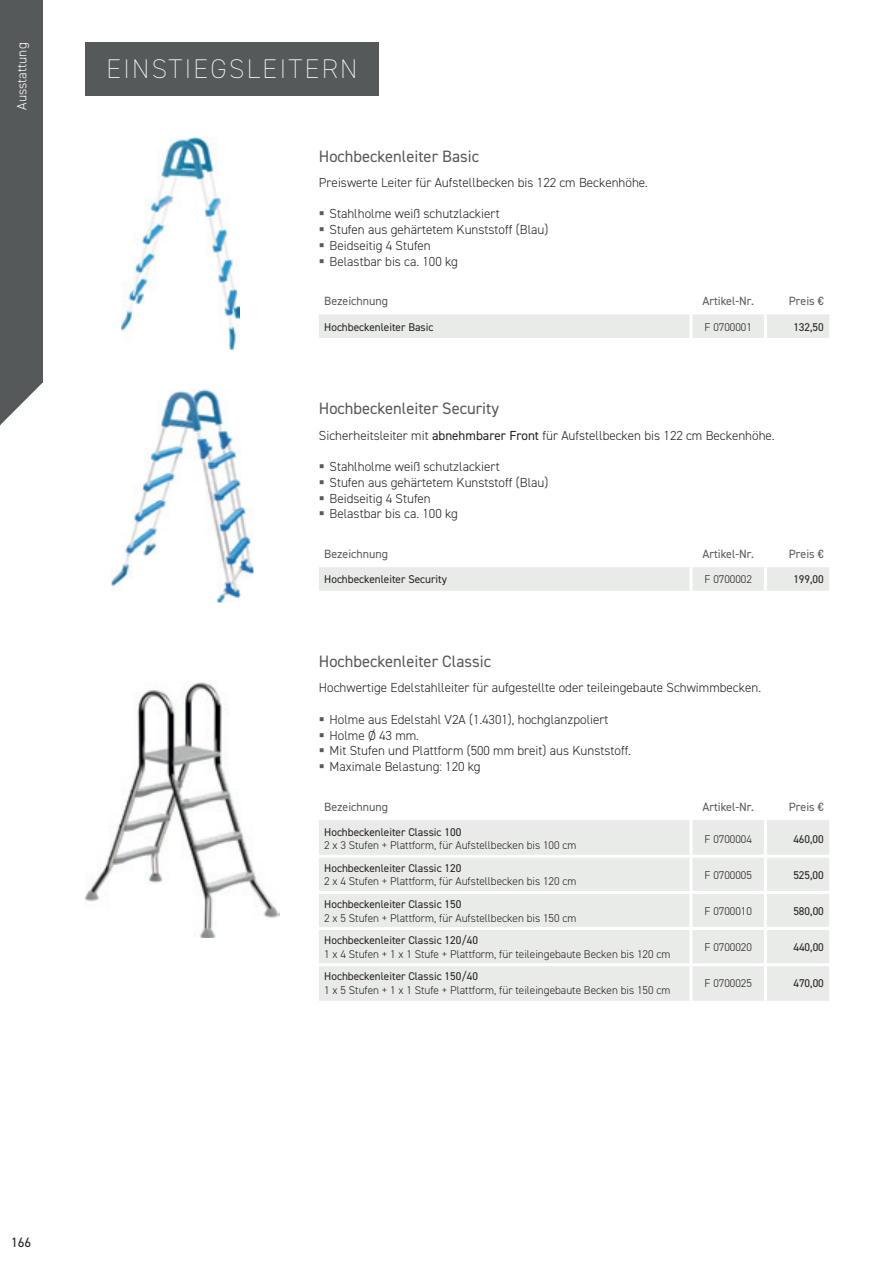
<style>
.page{position:relative;width:893px;height:1263px;background:#fff}
.page>*{position:absolute;margin:0;border:0;box-sizing:border-box;transform-origin:0 0}
.t1{font:200 27px "DIN2014";letter-spacing:.085em;color:#fff}
.t2{font:16.5px "DIN2014";color:#55595a}
.t3{font:300 13.5px "DIN2014";color:#fff}
.t4{font:13.5px "DIN2014";color:#231f20}
.t5{font:300 13.2px/15.8px "DIN2014";color:#231f20}
.t6{font:12px "DIN2014";color:#55595a}
.t7{font:12px "DIN2014";color:#555a5b}
.t8{font:300 11.25px "DIN2014";color:#231f20}
.t9{font:11.25px "DIN2014";color:#231f20}
.s1{font-weight:400}
</style>
<div class="page">
<div style="left:319px;top:567px;width:510px;height:24px;background:#e8ebe8"></div>
<hr style="left:689px;top:567px;width:3px;height:24px;background:#fff">
<hr style="left:764px;top:567px;width:3px;height:24px;background:#fff">
<div style="left:319px;top:314px;width:510px;height:24px;background:#e8ebe8"></div>
<hr style="left:689px;top:314px;width:3px;height:24px;background:#fff">
<hr style="left:764px;top:314px;width:3px;height:24px;background:#fff">
<div style="left:0;top:0;width:43px;height:383px;background:#56595a"></div>
<svg style="left:0;top:383px;width:42px;height:42px"></svg>
<div style="left:85px;top:43px;width:294px;height:53px;background:#56595a"></div>
<img style="left:122px;top:137px;width:118px;height:213px">
<img style="left:111px;top:390px;width:142px;height:212px">
<div style="left:319px;top:820px;width:510px;height:181px;background:#e8ebe8"></div>
<hr style="left:689px;top:820px;width:3px;height:35px;background:#fff">
<hr style="left:319px;top:855px;width:372px;height:3px;background:#fff">
<hr style="left:691px;top:855px;width:73px;height:3px;background:#fff">
<hr style="left:689px;top:858px;width:3px;height:33px;background:#fff">
<hr style="left:767px;top:855px;width:62px;height:3px;background:#fff">
<hr style="left:319px;top:891px;width:372px;height:3px;background:#fff">
<hr style="left:691px;top:891px;width:73px;height:3px;background:#fff">
<hr style="left:689px;top:894px;width:3px;height:33px;background:#fff">
<hr style="left:767px;top:891px;width:62px;height:3px;background:#fff">
<hr style="left:319px;top:927px;width:372px;height:3px;background:#fff">
<hr style="left:691px;top:927px;width:73px;height:3px;background:#fff">
<hr style="left:689px;top:930px;width:3px;height:33px;background:#fff">
<hr style="left:767px;top:927px;width:62px;height:3px;background:#fff">
<hr style="left:319px;top:963px;width:372px;height:3px;background:#fff">
<hr style="left:691px;top:963px;width:73px;height:3px;background:#fff">
<hr style="left:689px;top:966px;width:3px;height:35px;background:#fff">
<hr style="left:767px;top:963px;width:62px;height:3px;background:#fff">
<hr style="left:764px;top:820px;width:3px;height:36px;background:#fff">
<hr style="left:764px;top:856px;width:3px;height:36px;background:#fff">
<hr style="left:764px;top:892px;width:3px;height:36px;background:#fff">
<hr style="left:764px;top:928px;width:3px;height:37px;background:#fff">
<hr style="left:764px;top:965px;width:3px;height:36px;background:#fff">
<img style="left:85px;top:682px;width:194px;height:255px">
<p class="t3" style="left:14px;top:110px;width:69px;rotate:-90deg">Ausstattung</p>
<h1 class="t1" style="left:106px;top:53px;width:253px">EINSTIEGSLEITERN</h1>
<p class="t2" style="left:319px;top:146px;width:162px">Hochbeckenleiter Basic</p>
<p class="t5" style="left:319px;top:174px;width:331px">Preiswerte Leiter für Aufstellbecken bis 122 cm Beckenhöhe.</p>
<p class="t5" style="left:330px;top:206px;width:220px">Stahlholme weiß schutzlackiert<br>Stufen aus gehärtetem Kunststoff (Blau)<br>Beidseitig 4 Stufen<br>Belastbar bis ca. 100 kg</p>
<p class="t6" style="left:324px;top:294px;width:65px">Bezeichnung</p>
<p class="t6" style="left:702px;top:294px;width:53px">Artikel-Nr.</p>
<p class="t6" style="left:789px;top:294px;width:37px">Preis €</p>
<p class="t9" style="left:324px;top:320px;width:111px">Hochbeckenleiter Basic</p>
<p class="t8" style="left:704px;top:320px;width:49px">F 0700001</p>
<p class="t9" style="left:793px;top:320px;width:32px">132,50</p>
<p class="t2" style="left:319px;top:398px;width:182px">Hochbeckenleiter Security</p>
<p class="t5" style="left:319px;top:427px;width:457px">Sicherheitsleiter mit <span class="s1">abnehmbarer Front</span> für Aufstellbecken bis 122 cm Beckenhöhe.</p>
<p class="t5" style="left:330px;top:459px;width:220px">Stahlholme weiß schutzlackiert<br>Stufen aus gehärtetem Kunststoff (Blau)<br>Beidseitig 4 Stufen<br>Belastbar bis ca. 100 kg</p>
<p class="t6" style="left:324px;top:546px;width:65px">Bezeichnung</p>
<p class="t6" style="left:702px;top:546px;width:53px">Artikel-Nr.</p>
<p class="t6" style="left:789px;top:546px;width:37px">Preis €</p>
<p class="t9" style="left:324px;top:572px;width:124px">Hochbeckenleiter Security</p>
<p class="t8" style="left:704px;top:573px;width:49px">F 0700002</p>
<p class="t9" style="left:793px;top:572px;width:32px">199,00</p>
<p class="t2" style="left:319px;top:651px;width:174px">Hochbeckenleiter Classic</p>
<p class="t5" style="left:319px;top:680px;width:444px">Hochwertige Edelstahlleiter für aufgestellte oder teileingebaute Schwimmbecken.</p>
<p class="t5" style="left:330px;top:711px;width:303px">Holme aus Edelstahl V2A (1.4301), hochglanzpoliert Holme Ø 43 mm.<br>Mit Stufen und Plattform (500 mm breit) aus Kunststoff.<br>Maximale Belastung: 120 kg</p>
<p class="t7" style="left:324px;top:799px;width:65px">Bezeichnung</p>
<p class="t7" style="left:702px;top:799px;width:53px">Artikel-Nr.</p>
<p class="t7" style="left:789px;top:799px;width:37px">Preis €</p>
<p class="t9" style="left:324px;top:825px;width:139px">Hochbeckenleiter Classic 100</p>
<p class="t8" style="left:324px;top:838px;width:254px">2 x 3 Stufen + Plattform, für Aufstellbecken bis 100 cm</p>
<p class="t8" style="left:704px;top:832px;width:49px">F 0700004</p>
<p class="t9" style="left:793px;top:832px;width:32px">460,00</p>
<p class="t9" style="left:324px;top:861px;width:139px">Hochbeckenleiter Classic 120</p>
<p class="t8" style="left:324px;top:875px;width:254px">2 x 4 Stufen + Plattform, für Aufstellbecken bis 120 cm</p>
<p class="t9" style="left:324px;top:897px;width:139px">Hochbeckenleiter Classic 150</p>
<p class="t8" style="left:324px;top:911px;width:254px">2 x 5 Stufen + Plattform, für Aufstellbecken bis 150 cm</p>
<p class="t9" style="left:324px;top:933px;width:155px">Hochbeckenleiter Classic 120/40</p>
<p class="t8" style="left:324px;top:947px;width:348px">1 x 4 Stufen + 1 x 1 Stufe + Plattform, für teileingebaute Becken bis 120 cm</p>
<p class="t9" style="left:324px;top:969px;width:155px">Hochbeckenleiter Classic 150/40</p>
<p class="t8" style="left:324px;top:983px;width:348px">1 x 5 Stufen + 1 x 1 Stufe + Plattform, für teileingebaute Becken bis 150 cm</p>
<p class="t8" style="left:704px;top:868px;width:49px">F 0700005</p>
<p class="t9" style="left:793px;top:868px;width:32px">525,00</p>
<p class="t8" style="left:704px;top:904px;width:49px">F 0700010</p>
<p class="t9" style="left:793px;top:904px;width:32px">580,00</p>
<p class="t8" style="left:704px;top:940px;width:49px">F 0700020</p>
<p class="t9" style="left:793px;top:940px;width:32px">440,00</p>
<p class="t8" style="left:704px;top:976px;width:49px">F 0700025</p>
<p class="t9" style="left:793px;top:976px;width:32px">470,00</p>
<p class="t4" style="left:11px;top:1234px;width:22px">166</p>
</div>
